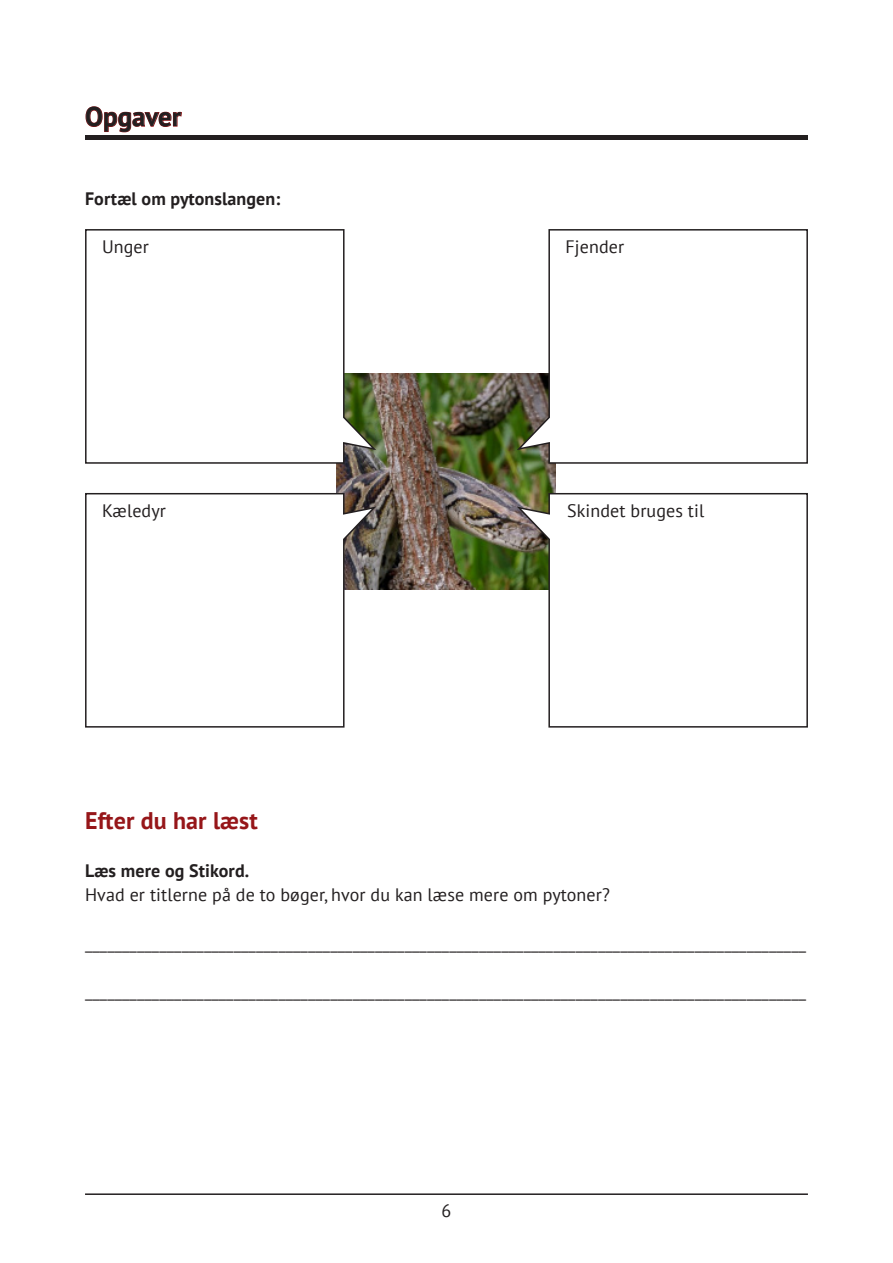
<style>
.page{position:relative;width:893px;height:1263px;background:#fff}
.page>*{position:absolute;margin:0;border:0;box-sizing:border-box;transform-origin:0 0}
.t1{font:700 27px "PT Sans";color:#231f20}
.Rubrik{font:700 24px "PT Sans";letter-spacing:.005em;color:#961619}
.Brødtekst{font:18px "PT Sans";letter-spacing:.005em;color:#231f20}
.Mellemrubrik{font:700 18px "PT Sans";letter-spacing:.005em;color:#231f20}
.Brødtekst-2{font:700 18px "PT Sans";letter-spacing:.005em;color:#231f20}
</style>
<div class="page">
<hr style="left:85px;top:1193px;width:723px;height:2px;background:#231f20">
<hr style="left:85px;top:136px;width:723px;height:4px;background:#231f20">
<svg style="left:85px;top:106px;width:97px;height:27px"></svg>
<img style="left:337px;top:373px;width:219px;height:216px">
<svg style="left:515px;top:229px;width:293px;height:235px"></svg>
<svg style="left:85px;top:229px;width:293px;height:235px"></svg>
<svg style="left:515px;top:492px;width:293px;height:236px"></svg>
<svg style="left:85px;top:492px;width:293px;height:236px"></svg>
<h1 class="t1" style="left:85px;top:99px;width:98px">Opgaver</h1>
<p class="Mellemrubrik" style="left:85px;top:187px;width:197px">Fortæl om pytonslangen:</p>
<p class="Brødtekst" style="left:102px;top:235px;width:48px">Unger</p>
<p class="Brødtekst" style="left:102px;top:499px;width:65px">Kæledyr</p>
<p class="Brødtekst" style="left:566px;top:235px;width:60px">Fjender</p>
<p class="Brødtekst" style="left:567px;top:499px;width:139px">Skindet bruges til</p>
<p class="Rubrik" style="left:85px;top:805px;width:174px">Efter du har læst</p>
<p class="Brødtekst-2" style="left:85px;top:859px;width:166px">Læs mere og Stikord.</p>
<p class="Brødtekst" style="left:85px;top:883px;width:526px">Hvad er titlerne på de to bøger, hvor du kan læse mere om pytoner?</p>
<p class="Brødtekst" style="left:85px;top:931px;width:723px">_________________________________________________________________________________________________</p>
<p class="Brødtekst" style="left:85px;top:979px;width:723px">_________________________________________________________________________________________________</p>
<p class="Brødtekst" style="left:442px;top:1199px;width:11px">6</p>
</div>
